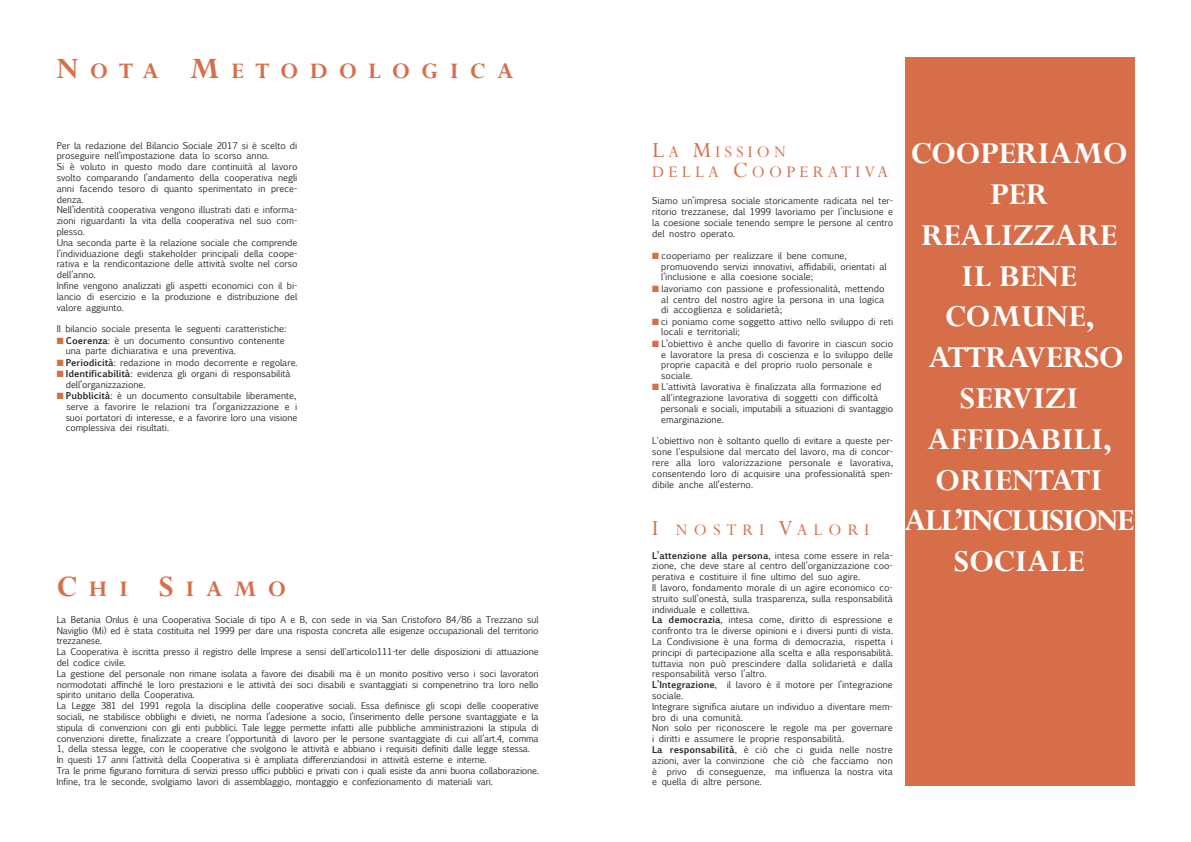
<style>
.page{position:relative;width:1191px;height:842px;background:#fff}
.page>*{position:absolute;margin:0;border:0;box-sizing:border-box;transform-origin:0 0}
.t1{font:700 34px/40.8px "Perpetua";color:#fff;text-align:center}
.t2{font:700 24.8px "Perpetua";letter-spacing:.465em;color:#d76e4a}
.t3{font:18px/20px "Perpetua";letter-spacing:.235em;color:#d76e4a}
.t4{font:18px "Perpetua";letter-spacing:.335em;color:#d76e4a}
.t5{font:9px/10.8px "Euphemia UCAS";letter-spacing:-.005em;color:#272627}
.s1{font-size:33px}
.s2{color:#d76e4a}
.s3{font-weight:700}
.s4{font-size:24px}
</style>
<div class="page">
<div style="left:905px;top:57px;width:229px;height:728px;background:#d76e4a"></div>
<h2 class="t2" style="left:57px;top:57px;width:458px"><span class="s1">N</span>OTA <span class="s1">M</span>ETODOLOGICA</h2>
<p class="t5" style="left:57px;top:139px;width:242px">Per la redazione del Bilancio Sociale 2017 si è scelto di proseguire nell’impostazione data lo scorso anno.<br>Si è voluto in questo modo dare continuità al lavoro svolto comparando l’andamento della cooperativa negli anni facendo tesoro di quanto sperimentato in prece&shy;denza.<br>Nell’identità cooperativa vengono illustrati dati e informa&shy;zioni riguardanti la vita della cooperativa nel suo com&shy;plesso.<br>Una seconda parte è la relazione sociale che comprende l’individuazione degli stakeholder principali della coope&shy;rativa e la rendicontazione delle attività svolte nel corso dell’anno.<br>Infine vengono analizzati gli aspetti economici con il bi&shy;lancio di esercizio e la produzione e distribuzione del valore aggiunto.</p>
<p class="t5" style="left:57px;top:323px;width:231px">Il bilancio sociale presenta le seguenti caratteristiche:</p>
<p class="t5" style="left:66px;top:334px;width:221px;text-indent:-9px"><span class="s2">■</span> <span class="s3">Coerenza</span>: è un documento consuntivo contenente una parte dichiarativa e una preventiva.</p>
<p class="t5" style="left:57px;top:356px;width:242px"><span class="s2">■</span> <span class="s3">Periodicità</span>: redazione in modo decorrente e regolare.</p>
<p class="t5" style="left:66px;top:368px;width:226px;text-indent:-9px"><span class="s2">■</span> <span class="s3">Identificabilità</span>: evidenza gli organi di responsabilità dell’organizzazione.</p>
<p class="t5" style="left:66px;top:390px;width:233px;text-align:justify;text-indent:-9px"><span class="s2">■</span> <span class="s3">Pubblicità</span>: è un documento consultabile liberamente, serve a favorire le relazioni tra l’organizzazione e i suoi portatori di interesse, e a favorire loro una visione complessiva dei risultati.</p>
<h2 class="t2" style="left:57px;top:576px;width:231px"><span class="s1">C</span>HI <span class="s1">S</span>IAMO</h2>
<p class="t5" style="left:57px;top:613px;width:483px">La Betania Onlus è una Cooperativa Sociale di tipo A e B, con sede in via San Cristoforo 84/86 a Trezzano sul Naviglio (Mi) ed è stata costituita nel 1999 per dare una risposta concreta alle esigenze occupazionali del territorio trezzanese.<br>La Cooperativa è iscritta presso il registro delle Imprese a sensi dell'articolo111-ter delle disposizioni di attuazione del codice civile.<br>La gestione del personale non rimane isolata a favore dei disabili ma è un monito positivo verso i soci lavoratori normodotati affinché le loro prestazioni e le attività dei soci disabili e svantaggiati si compenetrino tra loro nello spirito unitario della Cooperativa.<br>La Legge 381 del 1991 regola la disciplina delle cooperative sociali. Essa definisce gli scopi delle cooperative sociali, ne stabilisce obblighi e divieti, ne norma l’adesione a socio, l’inserimento delle persone svantaggiate e la stipula di convenzioni con gli enti pubblici. Tale legge permette infatti alle pubbliche amministrazioni la stipula di convenzioni dirette, finalizzate a creare l’opportunità di lavoro per le persone svantaggiate di cui all’art.4, comma 1, della stessa legge, con le cooperative che svolgono le attività e abbiano i requisiti definiti dalle legge stessa.<br>In questi 17 anni l’attività della Cooperativa si è ampliata differenziandosi in attività esterne e interne.<br>Tra le prime figurano fornitura di servizi presso uffici pubblici e privati con i quali esiste da anni buona collaborazione.<br>Infine, tra le seconde, svolgiamo lavori di assemblaggio, montaggio e confezionamento di materiali vari.</p>
<h3 class="t3" style="left:652px;top:142px;width:238px"><span class="s4">L</span>a <span class="s4">M</span>ission<br>deLLa <span class="s4">C</span>ooperativa</h3>
<p class="t5" style="left:652px;top:195px;width:242px;text-align:justify">Siamo un’impresa sociale storicamente radicata nel ter&shy;ritorio trezzanese, dal 1999 lavoriamo per l’inclusione e la coesione sociale tenendo sempre le persone al centro del nostro operato.</p>
<p class="t5" style="left:661px;top:250px;width:227px;text-indent:-9px"><span class="s2">■</span> cooperiamo per realizzare il bene comune, promuovendo servizi innovativi, affidabili, orientati al l’inclusione e alla coesione sociale;</p>
<p class="t5" style="left:661px;top:282px;width:225px;text-align:justify;text-indent:-9px"><span class="s2">■</span> lavoriamo con passione e professionalità, mettendo al centro del nostro agire la persona in una logica di accoglienza e solidarietà;</p>
<p class="t5" style="left:661px;top:315px;width:233px;text-indent:-9px"><span class="s2">■</span> ci poniamo come soggetto attivo nello sviluppo di reti locali e territoriali;</p>
<p class="t5" style="left:661px;top:337px;width:234px;text-indent:-9px"><span class="s2">■</span> L’obiettivo è anche quello di favorire in ciascun socio e lavoratore la presa di coscienza e lo sviluppo delle proprie capacità e del proprio ruolo personale e sociale.</p>
<p class="t5" style="left:661px;top:381px;width:234px;text-indent:-9px"><span class="s2">■</span> L'attività lavorativa è finalizzata alla formazione ed all'integrazione lavorativa di soggetti con difficoltà personali e sociali, imputabili a situazioni di svantaggio emarginazione.</p>
<p class="t5" style="left:652px;top:435px;width:242px;text-align:justify">L'obiettivo non è soltanto quello di evitare a queste per&shy;sone l'espulsione dal mercato del lavoro, ma di concor&shy;rere alla loro valorizzazione personale e lavorativa, consentendo loro di acquisire una professionalità spen&shy;dibile anche all’esterno.</p>
<h3 class="t4" style="left:652px;top:520px;width:218px"><span class="s4">i</span> nostri <span class="s4">v</span>aLori</h3>
<p class="t5" style="left:652px;top:549px;width:242px"><span class="s3">L’attenzione alla persona</span>, intesa come essere in rela&shy;zione, che deve stare al centro dell’organizzazione coo&shy;perativa e costituire il fine ultimo del suo agire.<br>Il lavoro, fondamento morale di un agire economico co&shy;struito sull’onestà, sulla trasparenza, sulla responsabilità individuale e collettiva.<br><span class="s3">La democrazia</span>, intesa come, diritto di espressione e confronto tra le diverse opinioni e i diversi punti di vista.<br>La Condivisione è una forma di democrazia, rispetta i principi di partecipazione alla scelta e alla responsabilità. tuttavia non può prescindere dalla solidarietà e dalla responsabilità verso l’altro.<br><span class="s3">L’Integrazione</span>, il lavoro è il motore per l’integrazione sociale.<br>Integrare significa aiutare un individuo a diventare mem&shy;bro di una comunità.<br>Non solo per riconoscere le regole ma per governare i diritti e assumere le proprie responsabilità.<br><span class="s3">La responsabilità</span>, è ciò che ci guida nelle nostre azioni, aver la convinzione che ciò che facciamo non è privo di conseguenze, ma influenza la nostra vita e quella di altre persone.</p>
<h1 class="t1" style="left:904px;top:134px;width:232px">COOPERIAMO<br>PER<br>REALIZZARE<br>IL BENE<br>COMUNE,<br>ATTRAVERSO<br>SERVIZI<br>AFFIDABILI,<br>ORIENTATI<br>ALL’INCLUSIONE<br>SOCIALE</h1>
</div>
